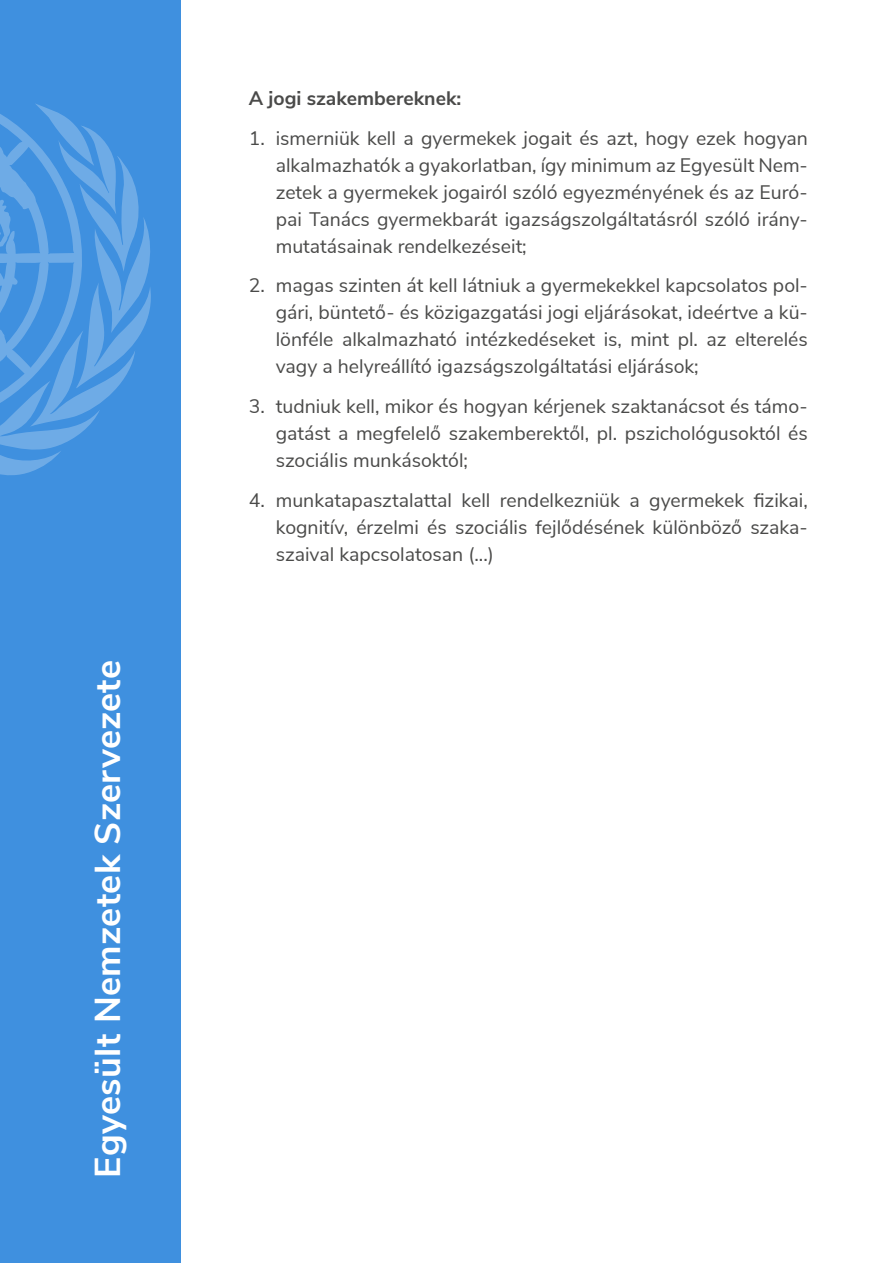
<style>
.page{position:relative;width:893px;height:1263px;background:#fff}
.page>*{position:absolute;margin:0;border:0;box-sizing:border-box;transform-origin:0 0}
.folyo{font:700 36px "Nunito Sans";letter-spacing:.01em;color:#fff}
.t1{font:19.5px/27px "Nunito Sans";color:#4a4a49;text-align:justify}
.folyo-2{font:700 19.5px "Nunito Sans";color:#4a4a49}
</style>
<div class="page">
<div style="left:0;top:0;width:180px;height:1263px;background:#3f90df"></div>
<svg style="left:0;top:103px;width:151px;height:372px"></svg>
<p class="folyo" style="left:81px;top:1178px;width:519px;rotate:-90deg">Egyesült Nemzetek Szervezete</p>
<p class="folyo-2" style="left:249px;top:84px;width:214px">A jogi szakembereknek:</p>
<p class="t1" style="left:276px;top:123px;width:534px;text-indent:-27px">1. ismerniük kell a gyermekek jogait és azt, hogy ezek hogyan alkalmazhatók a gyakorlatban, így minimum az Egyesült Nem&shy;zetek a gyermekek jogairól szóló egyezményének és az Euró&shy;pai Tanács gyermekbarát igazságszolgáltatásról szóló irány&shy;mutatásainak rendelkezéseit;</p>
<p class="t1" style="left:276px;top:271px;width:534px;text-indent:-27px">2. magas szinten át kell látniuk a gyermekekkel kapcsolatos pol&shy;gári, büntető- és közigazgatási jogi eljárásokat, ideértve a kü&shy;lönféle alkalmazható intézkedéseket is, mint pl. az elterelés vagy a helyreállító igazságszolgáltatási eljárások;</p>
<p class="t1" style="left:276px;top:392px;width:534px;text-indent:-27px">3. tudniuk kell, mikor és hogyan kérjenek szaktanácsot és támo&shy;gatást a megfelelő szakemberektől, pl. pszichológusoktól és szociális munkásoktól;</p>
<p class="t1" style="left:276px;top:485px;width:534px;text-indent:-27px">4. munkatapasztalattal kell rendelkezniük a gyermekek fizikai, kognitív, érzelmi és szociális fejlődésének különböző szaka&shy;szaival kapcsolatosan (...)</p>
</div>
